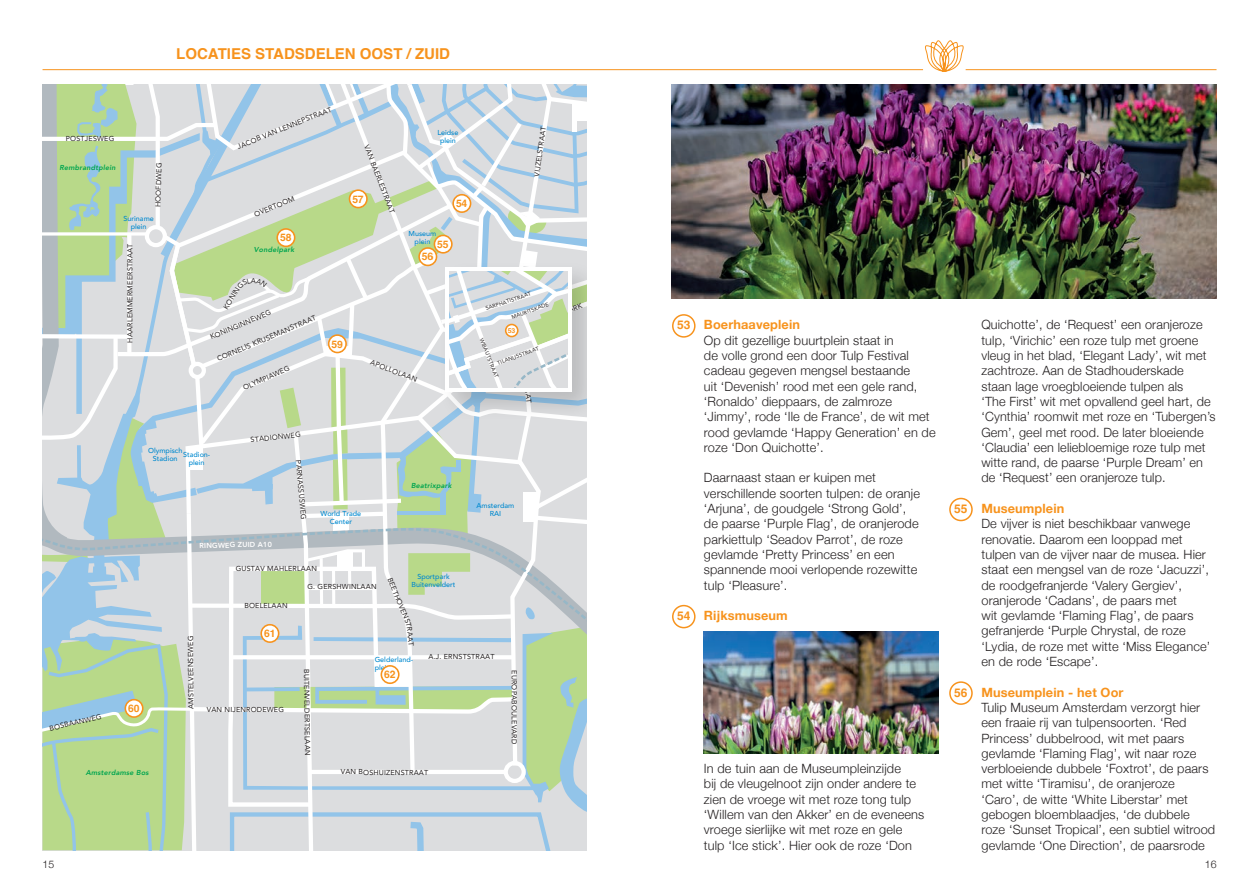
<style>
.page{position:relative;width:1259px;height:893px;background:#fff}
.page>*{position:absolute;margin:0;border:0;box-sizing:border-box;transform-origin:0 0}
.t1{font:700 15px "Helvetica";color:#f7931d}
.t2{font:300 12.75px/15.3px "Helvetica Neue";letter-spacing:.01em;color:#231f20}
.t3{font:700 12.75px "Helvetica Neue";letter-spacing:.01em;color:#f7931d}
.t4{font:700 12px "Helvetica";color:#f7931d}
.t5{font:300 10.5px "Helvetica Neue";color:#231f20}
.t6{font:700 10.35px "Helvetica";letter-spacing:-.01em;color:#f7931d}
.t7{font:7.2px "Avenir";letter-spacing:.025em;color:#231f20}
.t8{font:500 7.2px/7.9px "Avenir";color:#0089cf;text-align:center}
.t9{font:italic 800 7.2px "Avenir";letter-spacing:.025em;color:#00a54f}
.t10{font:800 7.2px "Avenir";color:#fff}
.t11{font:700 6.9px "Helvetica";color:#f7931d}
.t12{font:5.4px "Avenir";color:#231f20}
</style>
<div class="page">
<div style="left:672px;top:314px;width:23px;height:24px;border:2px solid #f7931d;border-radius:50%"></div>
<div style="left:949px;top:498px;width:23px;height:23px;border:2px solid #f7931d;border-radius:50%"></div>
<svg style="left:925px;top:41px;width:39px;height:31px"></svg>
<hr style="left:43px;top:69px;width:880px;height:1px;background:#f7931d">
<hr style="left:965px;top:69px;width:251px;height:1px;background:#f7931d">
<img style="left:704px;top:631px;width:235px;height:123px">
<img style="left:672px;top:85px;width:544px;height:214px">
<div style="left:949px;top:681px;width:23px;height:24px;border:2px solid #f7931d;border-radius:50%"></div>
<div style="left:672px;top:605px;width:23px;height:23px;border:2px solid #f7931d;border-radius:50%"></div>
<svg style="left:43px;top:85px;width:544px;height:765px;background:#cfdbd3"></svg>
<p class="t1" style="left:176px;top:44px;width:275px">LOCATIES STADSDELEN OOST / ZUID</p>
<p class="t7" style="left:66px;top:133px;width:50px">POSTJESWEG</p>
<p class="t9" style="left:59px;top:164px;width:58px">Rembrandtplein</p>
<p class="t7" style="left:152px;top:207px;width:46px;rotate:-88deg">HOOFDWEG</p>
<p class="t8" style="left:124px;top:214px;width:32px">Suriname plein</p>
<p class="t7" style="left:124px;top:343px;width:100px;rotate:-90deg">HAARLEMMERMEERSTRAAT</p>
<p class="t7" style="left:235px;top:141px;width:103px;rotate:-22deg">JACOB VAN LENNEPSTRAAT</p>
<p class="t7" style="left:252px;top:209px;width:44px;rotate:-22deg">OVERTOOM</p>
<p class="t6" style="left:280px;top:231px;width:13px">58</p>
<p class="t9" style="left:254px;top:246px;width:42px">Vondelpark</p>
<p class="t7" style="left:372px;top:143px;width:74px;rotate:69deg">VAN BAERLESTRAAT</p>
<p class="t6" style="left:352px;top:193px;width:13px">57</p>
<p class="t8" style="left:437px;top:128px;width:22px">Leidse plein</p>
<p class="t6" style="left:456px;top:197px;width:13px">54</p>
<p class="t8" style="left:408px;top:229px;width:29px">Museum plein</p>
<p class="t6" style="left:437px;top:238px;width:13px">55</p>
<p class="t6" style="left:422px;top:250px;width:13px">56</p>
<p class="t7" style="left:220px;top:305px;width:26px;rotate:-59deg">KONIN</p>
<p class="t7" style="left:208px;top:332px;width:67px;rotate:-23deg">KONINGINNEWEG</p>
<p class="t7" style="left:215px;top:354px;width:108px;rotate:-23deg">CORNELIS KRUSEMANSTRAAT</p>
<p class="t7" style="left:241px;top:383px;width:51px;rotate:-24deg">OLYMPIAWEG</p>
<p class="t6" style="left:331px;top:338px;width:13px">59</p>
<p class="t7" style="left:373px;top:357px;width:51px;rotate:21deg">APOLLOLAAN</p>
<p class="t7" style="left:531px;top:175px;width:52px;rotate:-82deg">VIJZELSTRAAT</p>
<p class="t12" style="left:484px;top:305px;width:49px;rotate:-19deg">SARPHATISTRAAT</p>
<p class="t12" style="left:496px;top:359px;width:45px;rotate:-20deg">TILANUSSTRAAT</p>
<p class="t12" style="left:510px;top:313px;width:41px;rotate:-20deg">MAURITSKADE</p>
<p class="t11" style="left:508px;top:326px;width:9px">53</p>
<p class="t12" style="left:486px;top:336px;width:44px;rotate:69deg">WIBAUTSTRAAT</p>
<p class="t7" style="left:48px;top:723px;width:55px;rotate:-13deg">BOSBAANWEG</p>
<p class="t6" style="left:128px;top:702px;width:13px">60</p>
<p class="t8" style="left:148px;top:446px;width:36px">Olympisch<br>Stadion</p>
<p class="t8" style="left:183px;top:450px;width:28px">Stadion&shy;plein</p>
<p class="t7" style="left:250px;top:434px;width:52px;rotate:-6deg">STADIONWEG</p>
<p class="t7" style="left:304px;top:459px;width:62px;rotate:85deg">PARNASSUSWEG</p>
<p class="t10" style="left:199px;top:540px;width:74px;rotate:-1deg">RINGWEG ZUID A10</p>
<p class="t8" style="left:320px;top:509px;width:42px">World Trade<br>Center</p>
<p class="t7" style="left:235px;top:563px;width:83px;rotate:-1deg">GUSTAV MAHLERLAAN</p>
<p class="t7" style="left:244px;top:600px;width:45px">BOELELAAN</p>
<p class="t7" style="left:307px;top:581px;width:71px">G. GERSHWINLAAN</p>
<p class="t9" style="left:411px;top:481px;width:42px">Beatrixpark</p>
<p class="t8" style="left:412px;top:572px;width:45px">Sportpark<br>Buitenveldert</p>
<p class="t7" style="left:395px;top:576px;width:19px;rotate:68deg">BEET</p>
<p class="t7" style="left:401px;top:592px;width:22px;rotate:67deg">HOVE</p>
<p class="t8" style="left:476px;top:501px;width:39px">Amsterdam<br>RAI</p>
<p class="t7" style="left:185px;top:709px;width:75px;rotate:-90deg">AMSTELVEENSEWEG</p>
<p class="t6" style="left:264px;top:627px;width:13px">61</p>
<p class="t7" style="left:207px;top:704px;width:79px">VAN NIJENRODEWEG</p>
<p class="t7" style="left:312px;top:669px;width:88px;rotate:89deg">BUITENVELDERTSELAAN</p>
<p class="t8" style="left:375px;top:655px;width:40px;text-align:left">Gelderland&shy;plein</p>
<p class="t6" style="left:384px;top:668px;width:13px">62</p>
<p class="t7" style="left:428px;top:650px;width:68px;rotate:1deg">A.J. ERNSTSTRAAT</p>
<p class="t7" style="left:520px;top:670px;width:76px;rotate:90deg">EUROPABOULEVARD</p>
<p class="t9" style="left:86px;top:768px;width:65px">Amsterdamse Bos</p>
<p class="t7" style="left:341px;top:766px;width:89px;rotate:1deg">VAN BOSHUIZENSTRAAT</p>
<p class="t4" style="left:677px;top:318px;width:15px">53</p>
<p class="t4" style="left:677px;top:609px;width:15px">54</p>
<p class="t3" style="left:704px;top:315px;width:98px">Boerhaaveplein</p>
<p class="t2" style="left:704px;top:332px;width:233px">Op dit gezellige buurtplein staat in<br>de volle grond een door Tulp Festival cadeau gegeven mengsel bestaande<br>uit ‘Devenish’ rood met een gele rand, ‘Ronaldo’ dieppaars, de zalmroze ‘Jimmy’, rode ‘Ile de France’, de wit met rood gevlamde ‘Happy Generation’ en de roze ‘Don Quichotte’.</p>
<p class="t2" style="left:704px;top:469px;width:217px">Daarnaast staan er kuipen met verschillende soorten tulpen: de oranje ‘Arjuna’, de goudgele ‘Strong Gold’, de paarse ‘Purple Flag’, de oranjerode parkiettulp ‘Seadov Parrot’, de roze gevlamde ‘Pretty Princess’ en een spannende mooi verlopende rozewitte tulp ‘Pleasure’.</p>
<p class="t3" style="left:704px;top:606px;width:85px">Rijksmuseum</p>
<p class="t2" style="left:704px;top:760px;width:222px">In de tuin aan de Museumpleinzijde<br>bij de vleugelnoot zijn onder andere te zien de vroege wit met roze tong tulp ‘Willem van den Akker’ en de eveneens vroege sierlijke wit met roze en gele tulp ‘Ice stick’. Hier ook de roze ‘Don</p>
<p class="t4" style="left:954px;top:501px;width:15px">55</p>
<p class="t4" style="left:954px;top:685px;width:15px">56</p>
<p class="t2" style="left:981px;top:316px;width:235px">Quichotte’, de ‘Request’ een oranjeroze tulp, ‘Virichic’ een roze tulp met groene vleug in het blad, ‘Elegant Lady’, wit met zachtroze. Aan de Stadhouderskade staan lage vroegbloeiende tulpen als<br>‘The First’ wit met opvallend geel hart, de ‘Cynthia’ roomwit met roze en ‘Tubergen’s Gem’, geel met rood. De later bloeiende ‘Claudia’ een leliebloemige roze tulp met witte rand, de paarse ‘Purple Dream’ en de ‘Request’ een oranjeroze tulp.</p>
<p class="t3" style="left:981px;top:498px;width:84px">Museumplein</p>
<p class="t2" style="left:981px;top:515px;width:230px">De vijver is niet beschikbaar vanwege renovatie. Daarom een looppad met tulpen van de vijver naar de musea. Hier staat een mengsel van de roze ‘Jacuzzi’, de roodgefranjerde ‘Valery Gergiev’, oranjerode ‘Cadans’, de paars met<br>wit gevlamde ‘Flaming Flag’, de paars gefranjerde ‘Purple Chrystal, de roze ‘Lydia, de roze met witte ‘Miss Elegance’ en de rode ‘Escape’.</p>
<p class="t3" style="left:981px;top:682px;width:144px">Museumplein - het Oor</p>
<p class="t2" style="left:981px;top:699px;width:235px">Tulip Museum Amsterdam verzorgt hier een fraaie rij van tulpensoorten. ‘Red Princess’ dubbelrood, wit met paars gevlamde ‘Flaming Flag’, wit naar roze verbloeiende dubbele ‘Foxtrot’, de paars met witte ‘Tiramisu’, de oranjeroze ‘Caro’, de witte ‘White Liberstar’ met gebogen bloemblaadjes, ‘de dubbele roze ‘Sunset Tropical’, een subtiel witrood gevlamde ‘One Direction’, de paarsrode</p>
<p class="t5" style="left:43px;top:856px;width:13px">15</p>
<p class="t5" style="left:1204px;top:856px;width:13px">16</p>
</div>
